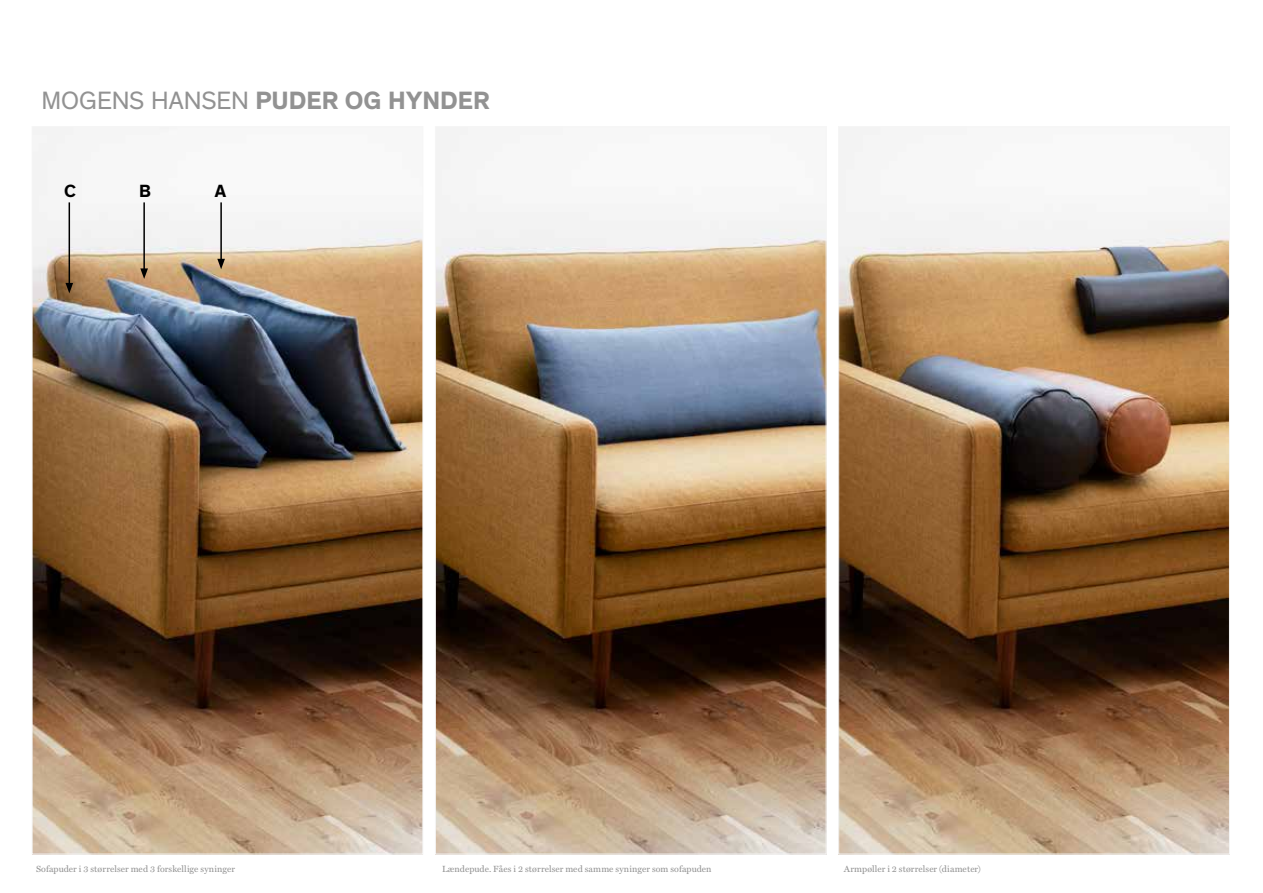
<style>
.page{position:relative;width:1263px;height:893px;background:#fff}
.page>*{position:absolute;margin:0;border:0;box-sizing:border-box;transform-origin:0 0}
.t1{font:700 25.5px "Theinhardt";letter-spacing:.005em;color:#929292}
.t2{font:700 18px "Theinhardt";color:#000}
.t3{font:9px "Miller Text";letter-spacing:.01em;color:#929292}
.s1{font-weight:400}
</style>
<div class="page">
<img style="left:34px;top:128px;width:387px;height:724px">
<img style="left:840px;top:128px;width:388px;height:724px">
<img style="left:437px;top:128px;width:387px;height:724px">
<hr style="left:69px;top:202px;width:1px;height:83px;background:#000">
<svg style="left:65px;top:283px;width:8px;height:10px"></svg>
<hr style="left:143px;top:202px;width:2px;height:69px;background:#000">
<svg style="left:140px;top:268px;width:8px;height:11px"></svg>
<hr style="left:220px;top:202px;width:2px;height:59px;background:#000">
<svg style="left:217px;top:259px;width:8px;height:10px"></svg>
<h1 class="t1" style="left:41px;top:84px;width:450px"><span class="s1">MOGENS HANSEN</span> PUDER OG HYNDER</h1>
<h2 class="t2" style="left:64px;top:180px;width:13px">C</h2>
<h2 class="t2" style="left:139px;top:180px;width:13px">B</h2>
<h2 class="t2" style="left:215px;top:180px;width:13px">A</h2>
<p class="t3" style="left:36px;top:863px;width:200px">Sofapuder i 3 størrelser med 3 forskellige syninger</p>
<p class="t3" style="left:442px;top:863px;width:271px">Lændepude. Fåes i 2 størrelser med samme syninger som sofapuden</p>
<p class="t3" style="left:844px;top:863px;width:139px">Armpøller i 2 størrelser (diameter)</p>
</div>
